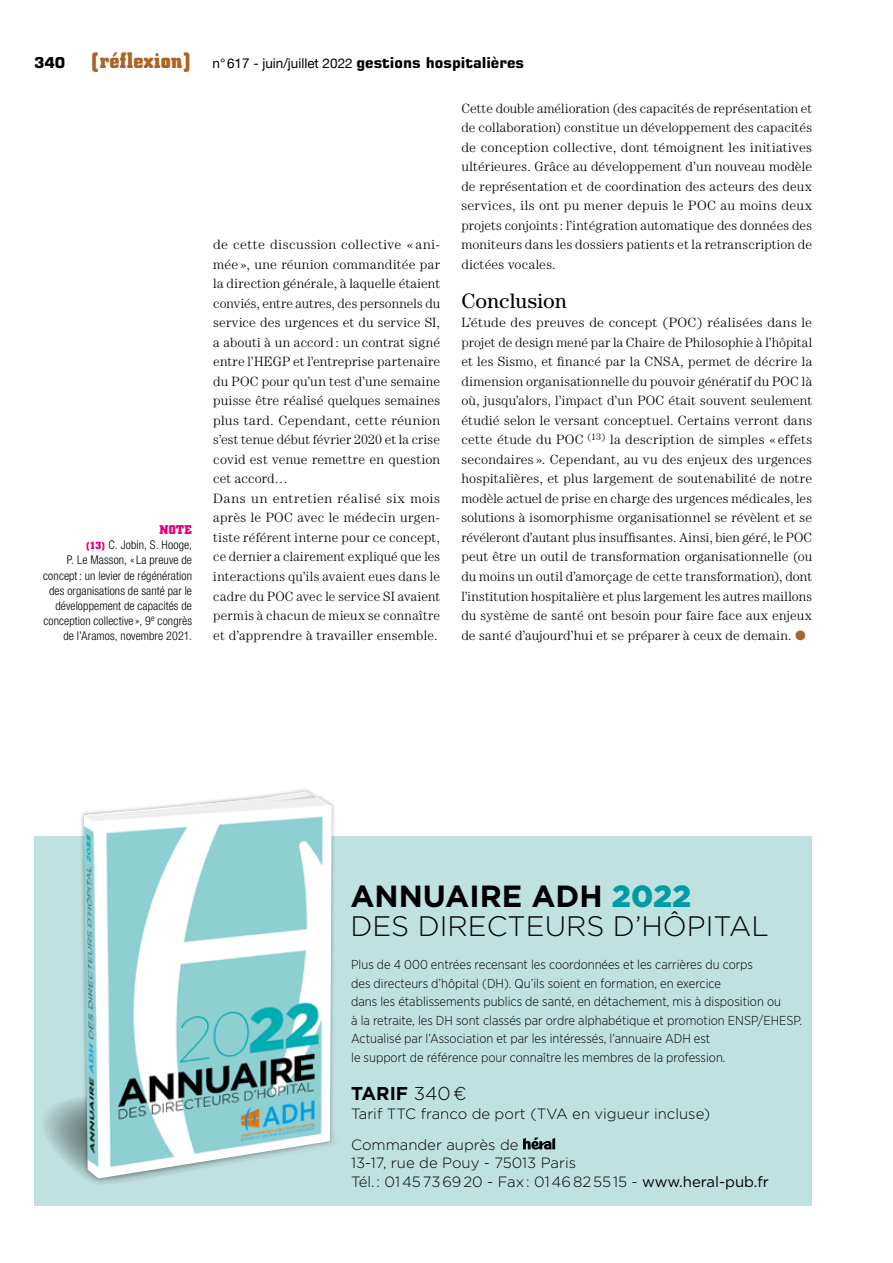
<style>
.page{position:relative;width:893px;height:1263px;background:#fff}
.page>*{position:absolute;margin:0;border:0;box-sizing:border-box;transform-origin:0 0}
.t1{font:700 30.6px "Gotham";color:#000}
.t2{font:300 28.2px "Gotham";color:#000}
.t3{font:21px "Century Std";letter-spacing:.005em;color:#000}
.t4{font:700 18.6px "Gotham";color:#000}
.t5{font:700 15px "Square 721 BT";color:#000}
.t6{font:300 14.85px/30.6px "Gotham";color:#000}
.t7{font:300 13.5px/19.5px "Century Std";letter-spacing:.015em;color:#000;text-align:justify}
.t8{font:300 12.9px/18.6px "Gotham Narrow";color:#000}
.t9{font:700 12.75px "Square Slabserif 711 BT";color:#e6007d}
.t10{font:300 condensed 12px/15px "Helvetica Neue LT Com";letter-spacing:.01em;color:#000;text-align:right}
.s1{font-family:"Square Slabserif 711 BT";font-size:22.5px;color:#aa6323}
.s2{font-family:"Helvetica Neue LT Com";font-weight:400;font-size:13.5px}
.s3{font-family:"Square Slabserif 711 BT";font-weight:700;font-stretch:normal;font-size:10.5px;color:#e6007d}
.s4{color:#aa6323}
.s5{font-weight:900;color:#009ba4}
.s6{font-weight:300}
.s7{font-weight:400}
</style>
<div class="page">
<div style="left:34px;top:836px;width:778px;height:369px;background:#bfe1e0"></div>
<svg style="left:523px;top:1137px;width:32px;height:12px"></svg>
<svg style="left:44px;top:1098px;width:73px;height:86px"></svg>
<div style="left:80px;top:787px;width:256px;height:395px;background:#000;opacity:.3"></div>
<img style="left:84px;top:791px;width:248px;height:387px">
<p class="t5" style="left:34px;top:53px;width:492px">340 <span class="s1">[réflexion]</span> <span class="s2">n°617 - juin/juillet 2022</span> gestions hospitalières</p>
<p class="t9" style="left:159px;top:522px;width:34px">NOTE</p>
<p class="t10" style="left:43px;top:538px;width:150px"><span class="s3">(13)</span> C. Jobin, S. Hooge,<br>P. Le Masson, « La preuve de concept : un levier de régénération des organisations de santé par le développement de capacités de conception collective », 9<sup>e</sup> congrès de l’Aramos, novembre 2021.</p>
<p class="t7" style="left:213px;top:235px;width:228px;text-align:left">de cette discussion collective « ani&shy;mée », une réunion commanditée par la direction générale, à laquelle étaient conviés, entre autres, des personnels du service des urgences et du service SI, a abouti à un accord: un contrat signé entre l’HEGP et l’entreprise partenaire du POC pour qu’un test d’une semaine puisse être réalisé quelques semaines plus tard. Cependant, cette réunion s’est tenue début février 2020 et la crise covid est venue remettre en question cet accord…<br>Dans un entretien réalisé six mois après le POC avec le médecin urgen&shy;tiste référent interne pour ce concept, ce dernier a clairement expliqué que les interactions qu’ils avaient eues dans le cadre du POC avec le service SI avaient permis à chacun de mieux se connaître et d’apprendre à travailler ensemble.</p>
<p class="t7" style="left:461px;top:98px;width:352px">Cette double amélioration (des capacités de représentation et de collaboration) constitue un développement des capacités de conception collective, dont témoignent les initiatives ultérieures. Grâce au développement d’un nouveau modèle de représentation et de coordination des acteurs des deux services, ils ont pu mener depuis le POC au moins deux projets conjoints : l’intégration automatique des données des moniteurs dans les dossiers patients et la retranscription de dictées vocales.</p>
<h3 class="t3" style="left:461px;top:288px;width:107px">Conclusion</h3>
<p class="t7" style="left:461px;top:313px;width:352px">L’étude des preuves de concept (POC) réalisées dans le projet de design mené par la Chaire de Philosophie à l’hôpital et les Sismo, et financé par la CNSA, permet de décrire la dimension organisationnelle du pouvoir génératif du POC là où, jusqu’alors, l’impact d’un POC était souvent seulement étudié selon le versant conceptuel. Certains verront dans cette étude du POC <sup>(13)</sup> la description de simples « effets secondaires ». Cependant, au vu des enjeux des urgences hospitalières, et plus largement de soutenabilité de notre modèle actuel de prise en charge des urgences médicales, les solutions à isomorphisme organisationnel se révèlent et se révéleront d’autant plus insuffisantes. Ainsi, bien géré, le POC peut être un outil de transformation organisationnelle (ou du moins un outil d’amorçage de cette transformation), dont l’institution hospitalière et plus largement les autres maillons du système de santé ont besoin pour faire face aux enjeux de santé d’aujourd’hui et se préparer à ceux de demain. <span class="s4">●</span></p>
<h1 class="t1" style="left:350px;top:876px;width:342px">ANNUAIRE ADH <span class="s5">2022</span></h1>
<h2 class="t2" style="left:350px;top:908px;width:420px">DES DIRECTEURS D’HÔPITAL</h2>
<p class="t8" style="left:351px;top:955px;width:453px">Plus de 4 000 entrées recensant les coordonnées et les carrières du corps<br>des directeurs d’hôpital (DH). Qu’ils soient en formation, en exercice<br>dans les établissements publics de santé, en détachement, mis à disposition ou<br>à la retraite, les DH sont classés par ordre alphabétique et promotion ENSP/EHESP.<br>Actualisé par l’Association et par les intéressés, l’annuaire ADH est<br>le support de référence pour connaître les membres de la profession.</p>
<h3 class="t4" style="left:351px;top:1081px;width:117px">TARIF <span class="s6">340 €</span></h3>
<p class="t6" style="left:351px;top:1098px;width:361px">Tarif TTC franco de port (TVA en vigueur incluse)<br>Commander auprès de</p>
<p class="t6" style="left:351px;top:1153px;width:419px;line-height:18.6px">13-17, rue de Pouy - 75013 Paris<br>Tél. : 01 45 73 69 20 - Fax : 01 46 82 55 15 - <span class="s7">www.heral-pub.fr</span></p>
</div>
